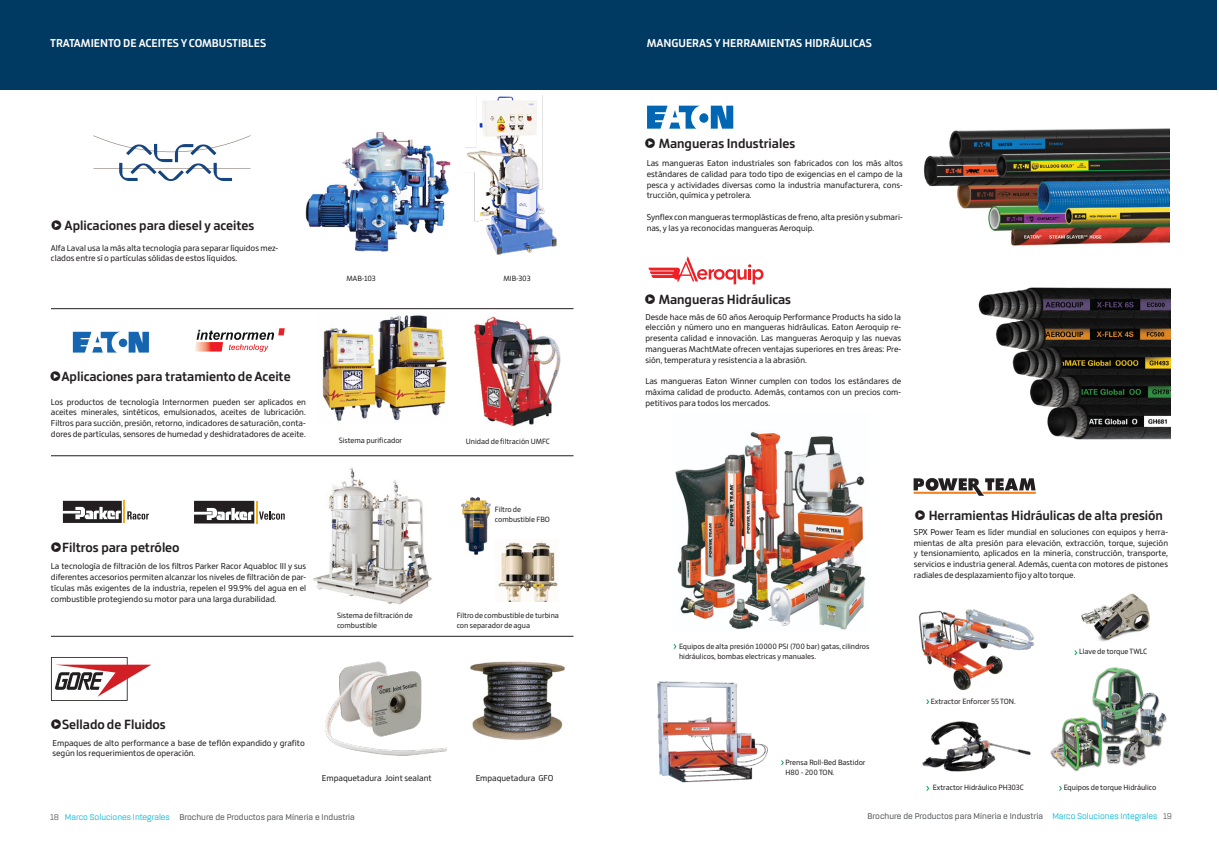
<style>
.page{position:relative;width:1219px;height:851px;background:#fff}
.page>*{position:absolute;margin:0;border:0;box-sizing:border-box;transform-origin:0 0}
.t1{font:700 14px "Bronkoh";color:#231f20}
.t2{font:700 12px "Bronkoh";color:#fff}
.t3{font:9px/10.8px "Bronkoh";color:#231f20;text-align:justify}
.t4{font:500 9px "Rogan";color:#57585a}
.t5{font:8px/9.6px "Bronkoh";color:#231f20}
.s1{font-weight:400}
.s2{font-weight:400;color:#00b5d4}
</style>
<div class="page">
<div style="left:0;top:0;width:608px;height:90px;background:#003a63"></div>
<div style="left:608px;top:0;width:609px;height:90px;background:#003a63"></div>
<img style="left:305px;top:132px;width:146px;height:120px">
<svg style="left:93px;top:135px;width:158px;height:46px"></svg>
<img style="left:466px;top:95px;width:91px;height:160px">
<svg style="left:73px;top:332px;width:76px;height:20px"></svg>
<img style="left:195px;top:342px;width:2px;height:9px">
<svg style="left:197px;top:328px;width:88px;height:24px"></svg>
<img style="left:472px;top:309px;width:90px;height:118px">
<img style="left:317px;top:309px;width:135px;height:112px">
<svg style="left:63px;top:500px;width:86px;height:23px"></svg>
<svg style="left:194px;top:500px;width:91px;height:23px"></svg>
<hr style="left:256px;top:500px;width:2px;height:23px;background:#f5b218">
<img style="left:313px;top:467px;width:119px;height:138px">
<img style="left:462px;top:498px;width:28px;height:56px">
<img style="left:498px;top:542px;width:60px;height:59px">
<svg style="left:51px;top:657px;width:100px;height:43px"></svg>
<img style="left:325px;top:661px;width:121px;height:95px">
<img style="left:470px;top:661px;width:95px;height:79px">
<hr style="left:51px;top:308px;width:522px;height:1px;background:#231f20">
<hr style="left:51px;top:455px;width:522px;height:1px;background:#231f20">
<hr style="left:51px;top:636px;width:522px;height:1px;background:#231f20">
<img style="left:922px;top:721px;width:109px;height:51px">
<img style="left:675px;top:432px;width:191px;height:198px">
<svg style="left:647px;top:106px;width:86px;height:23px"></svg>
<svg style="left:648px;top:256px;width:115px;height:28px"></svg>
<svg style="left:914px;top:478px;width:122px;height:17px"></svg>
<img style="left:1081px;top:593px;width:69px;height:49px">
<img style="left:923px;top:128px;width:247px;height:118px">
<img style="left:979px;top:287px;width:191px;height:153px">
<img style="left:657px;top:681px;width:111px;height:102px">
<img style="left:918px;top:609px;width:117px;height:82px">
<img style="left:1050px;top:667px;width:116px;height:105px">
<svg style="left:1074px;top:650px;width:3px;height:5px"></svg>
<h2 class="t2" style="left:50px;top:36px;width:217px">TRATAMIENTO DE ACEITES Y COMBUSTIBLES</h2>
<h1 class="t1" style="left:51px;top:218px;width:205px">✓ Aplicaciones para diesel y aceites</h1>
<p class="t3" style="left:51px;top:242px;width:229px">Alfa Laval usa la más alta tecnología para separar líquidos mez&shy;clados entre sí o partículas sólidas de estos líquidos.</p>
<p class="t5" style="left:346px;top:273px;width:31px">MAB-103</p>
<p class="t5" style="left:503px;top:273px;width:29px">MIB-303</p>
<h1 class="t1" style="left:50px;top:369px;width:242px">✓Aplicaciones para tratamiento de Aceite</h1>
<p class="t3" style="left:51px;top:396px;width:256px">Los productos de tecnología Internormen pueden ser aplicados en aceites minerales, sintéticos, emulsionados, aceites de lubricación.<br>Filtros para succión, presión, retorno, indicadores de saturación, conta&shy;dores de partículas, sensores de humedad y deshidratadores de aceite.</p>
<p class="t5" style="left:339px;top:436px;width:65px">Sistema purificador</p>
<h1 class="t1" style="left:51px;top:539px;width:130px">✓Filtros para petróleo</h1>
<p class="t3" style="left:51px;top:561px;width:257px">La tecnología de filtración de los filtros Parker Racor Aquabloc III y sus diferentes accesorios permiten alcanzar los niveles de filtración de par&shy;tículas más exigentes de la industria, repelen el 99.9% del agua en el combustible protegiendo su motor para una larga durabilidad.</p>
<p class="t5" style="left:337px;top:610px;width:77px">Sistema de filtración de combustible</p>
<p class="t5" style="left:466px;top:437px;width:86px">Unidad de filtración UMFC</p>
<p class="t5" style="left:495px;top:505px;width:57px">Filtro de combustible FBO</p>
<p class="t5" style="left:457px;top:610px;width:104px">Filtro de combustible de turbina con separador de agua</p>
<h1 class="t1" style="left:51px;top:716px;width:116px">✓Sellado de Fluidos</h1>
<p class="t3" style="left:53px;top:737px;width:254px">Empaques de alto performance a base de teflón expandido y grafito según los requerimientos de operación.</p>
<p class="t3" style="left:322px;top:772px;width:111px">Empaquetadura Joint sealant</p>
<p class="t3" style="left:476px;top:772px;width:79px">Empaquetadura GFO</p>
<h2 class="t2" style="left:647px;top:36px;width:227px">MANGUERAS Y HERRAMIENTAS HIDRÁULICAS</h2>
<h1 class="t1" style="left:645px;top:136px;width:152px">✓ Mangueras Industriales</h1>
<p class="t3" style="left:647px;top:158px;width:257px">Las mangueras Eaton industriales son fabricados con los más altos estándares de calidad para todo tipo de exigencias en el campo de la pesca y actividades diversas como la industria manufacturera, cons&shy;trucción, química y petrolera.</p>
<p class="t3" style="left:647px;top:212px;width:257px">Synflex con mangueras termoplásticas de freno, alta presión y submari&shy;nas, y las ya reconocidas mangueras Aeroquip.</p>
<h1 class="t1" style="left:645px;top:291px;width:148px">✓ Mangueras Hidráulicas</h1>
<p class="t3" style="left:645px;top:311px;width:257px">Desde hace más de 60 años Aeroquip Performance Products ha sido la elección y número uno en mangueras hidráulicas. Eaton Aeroquip re&shy;presenta calidad e innovación. Las mangueras Aeroquip y las nuevas mangueras MachtMate ofrecen ventajas superiores en tres áreas: Pre&shy;sión, temperatura y resistencia a la abrasión.</p>
<p class="t3" style="left:645px;top:376px;width:257px">Las mangueras Eaton Winner cumplen con todos los estándares de máxima calidad de producto. Además, contamos con un precios com&shy;petitivos para todos los mercados.</p>
<p class="t5" style="left:679px;top:642px;width:192px">Equipos de alta presión 10000 PSI (700 bar) gatas, cilindros hidráulicos, bombas electricas y manuales.</p>
<p class="t5" style="left:785px;top:758px;width:81px">Prensa Roll-Bed Bastidor<br>H80 - 200 TON.</p>
<h1 class="t1" style="left:915px;top:507px;width:250px">✓ Herramientas Hidráulicas de alta presión</h1>
<p class="t3" style="left:914px;top:526px;width:256px">SPX Power Team es líder mundial en soluciones con equipos y herra&shy;mientas de alta presión para elevación, extracción, torque, sujeción y tensionamiento, aplicados en la minería, construcción, transporte, servicios e industria general. Además, cuenta con motores de pistones radiales de desplazamiento fijo y alto torque.</p>
<p class="t5" style="left:931px;top:697px;width:86px">Extractor Enforcer 55 TON.</p>
<p class="t5" style="left:1079px;top:646px;width:70px">Llave de torque TWLC</p>
<p class="t5" style="left:933px;top:782px;width:93px">Extractor Hidráulico PH303C</p>
<p class="t5" style="left:1064px;top:782px;width:94px">Equipos de torque Hidráulico</p>
<p class="t4" style="left:50px;top:811px;width:306px"><span class="s1">18</span> <span class="s2">Marco Soluciones Integrales</span> Brochure de Productos para Míneria e Industria</p>
<p class="t4" style="left:867px;top:810px;width:306px">Brochure de Productos para Míneria e Industria <span class="s2">Marco Soluciones Integrales</span> <span class="s1">19</span></p>
</div>
